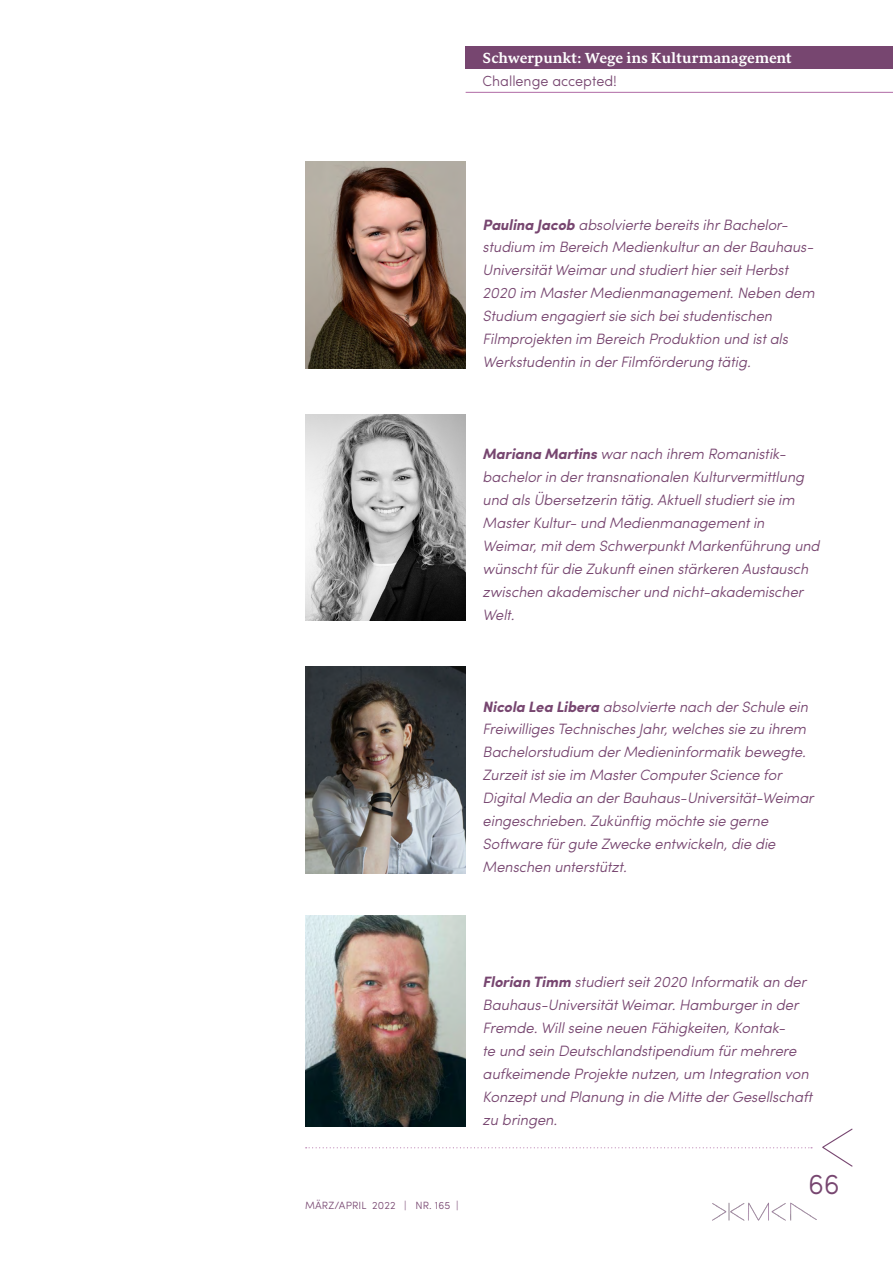
<style>
.page{position:relative;width:893px;height:1263px;background:#fff}
.page>*{position:absolute;margin:0;border:0;box-sizing:border-box;transform-origin:0 0}
.t1{font:300 28.5px "Sofia Pro";color:#774670}
.t2{font:italic 300 15px/23px "Sofia Pro";letter-spacing:-.01em;color:#774670}
.t3{font:700 15px "Sirba";color:#fff}
.t4{font:300 14.7px "Sofia Pro";color:#774670}
.t5{font:300 10.5px "Sofia Pro";letter-spacing:.01em;color:#774670}
.s1{font-weight:700}
</style>
<div class="page">
<img style="left:712px;top:1202px;width:105px;height:19px">
<img style="left:305px;top:162px;width:161px;height:206px">
<img style="left:305px;top:666px;width:161px;height:207px">
<svg style="left:822px;top:1128px;width:31px;height:39px"></svg>
<svg style="left:306px;top:1147px;width:506px;height:1px"></svg>
<img style="left:305px;top:916px;width:161px;height:211px">
<img style="left:305px;top:414px;width:161px;height:207px">
<div style="left:466px;top:46px;width:427px;height:23px;background:#774670"></div>
<hr style="left:466px;top:92px;width:427px;height:1px;background:#b87baf">
<p class="t3" style="left:483px;top:46px;width:311px">Schwerpunkt: Wege ins Kulturmanagement</p>
<p class="t4" style="left:483px;top:70px;width:136px">Challenge accepted!</p>
<p class="t2" style="left:483px;top:212px;width:334px"><span class="s1">Paulina Jacob</span> absolvierte bereits ihr Bachelor&shy;studium im Bereich Medienkultur an der Bauhaus-Universität Weimar und studiert hier seit Herbst 2020 im Master Medienmanagement. Neben dem Studium engagiert sie sich bei studentischen Filmprojekten im Bereich Produktion und ist als Werkstudentin in der Filmförderung tätig.</p>
<p class="t2" style="left:483px;top:441px;width:339px"><span class="s1">Mariana Martins</span> war nach ihrem Romanistik&shy;bachelor in der transnationalen Kulturvermittlung und als Übersetzerin tätig. Aktuell studiert sie im Master Kultur- und Medienmanagement in Weimar, mit dem Schwerpunkt Markenführung und wünscht für die Zukunft einen stärkeren Austausch zwischen akademischer und nicht-akademischer Welt.</p>
<p class="t2" style="left:483px;top:694px;width:333px"><span class="s1">Nicola Lea Libera</span> absolvierte nach der Schule ein Freiwilliges Technisches Jahr, welches sie zu ihrem Bachelorstudium der Medieninformatik bewegte.<br>Zurzeit ist sie im Master Computer Science for Digital Media an der Bauhaus-Universität-Weimar eingeschrieben. Zukünftig möchte sie gerne Software für gute Zwecke entwickeln, die die Menschen unterstützt.</p>
<p class="t5" style="left:305px;top:1197px;width:155px">MÄRZ/APRIL 2022 | NR. 165 |</p>
<p class="t2" style="left:483px;top:969px;width:331px"><span class="s1">Florian Timm</span> studiert seit 2020 Informatik an der Bauhaus-Universität Weimar. Hamburger in der Fremde. Will seine neuen Fähigkeiten, Kontak-<br>te und sein Deutschlandstipendium für mehrere aufkeimende Projekte nutzen, um Integration von Konzept und Planung in die Mitte der Gesellschaft zu bringen.</p>
<h1 class="t1" style="left:808px;top:1163px;width:33px">66</h1>
</div>
